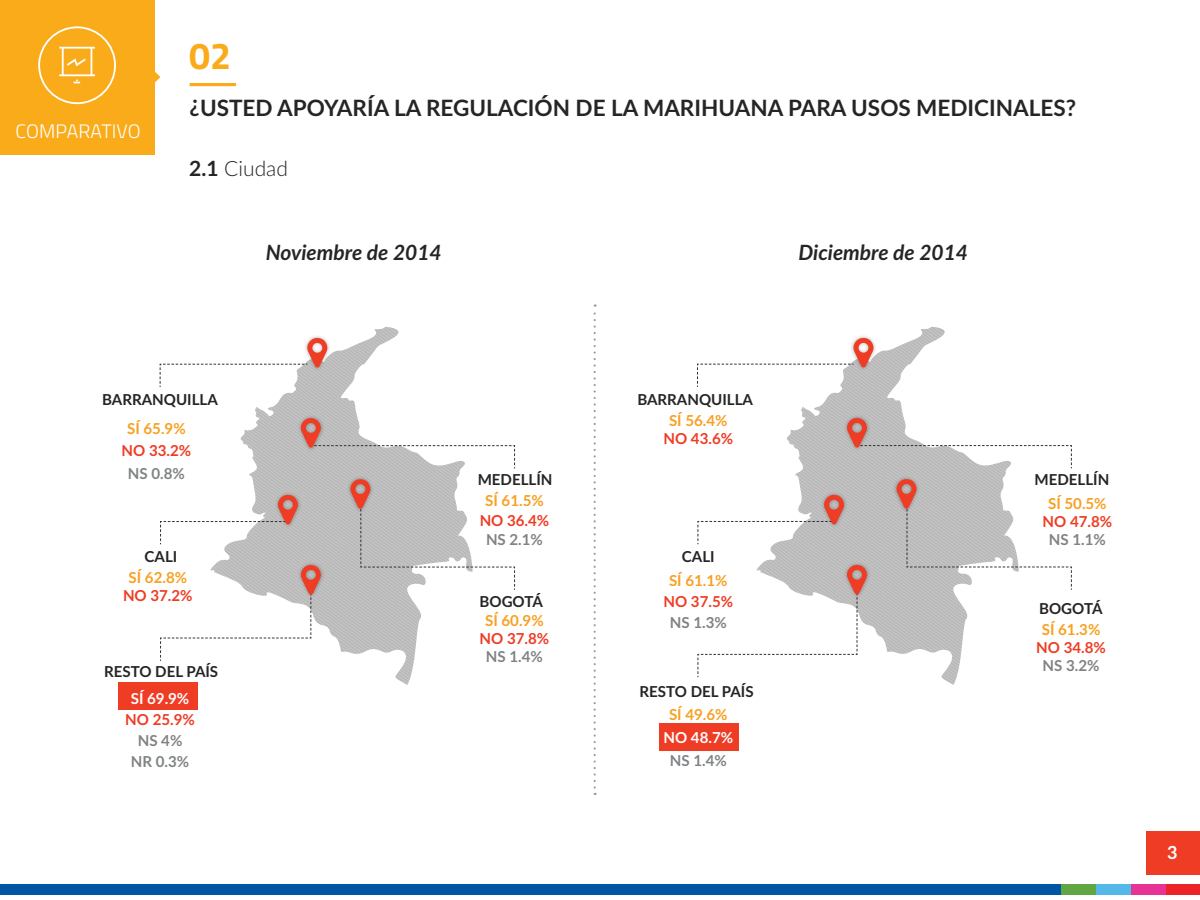
<style>
.page{position:relative;width:1200px;height:900px;background:#fff}
.page>*{position:absolute;margin:0;border:0;box-sizing:border-box;transform-origin:0 0}
.t1{font:700 37.5px "Titillium Web";color:#faab1a}
.t2{font:700 22.5px "Lato";color:#242524}
.t3{font:italic 700 21px "Lato";color:#242524}
.t4{font:300 21px "Lato";color:#242524}
.t5{font:300 19.5px "Titillium Web";letter-spacing:.005em;color:#fff}
.t6{font:700 18px "Lato";color:#fff}
.t7{font:700 15.15px "Lato";color:#242524}
.t8{font:700 15.15px "Lato";color:#ef3c24}
.t9{font:700 15.15px "Lato";color:#f8a021}
.t10{font:700 15.15px/21.1px "Lato";color:#808385;text-align:center}
.t11{font:700 15.15px "Lato";color:#fff}
.s1{font-weight:700}
</style>
<div class="page">
<div style="left:1146px;top:831px;width:54px;height:43px;background:#ef3c24"></div>
<div style="left:80px;top:884px;width:1120px;height:11px;background:#ec2327"></div>
<div style="left:48px;top:884px;width:1117px;height:11px;background:#e63395"></div>
<div style="left:10px;top:884px;width:1120px;height:11px;background:#54b8e8"></div>
<div style="left:0;top:884px;width:1096px;height:11px;background:#60a744"></div>
<div style="left:0;top:884px;width:1061px;height:11px;background:#0155a5"></div>
<div style="left:0;top:0;width:154px;height:154px;background:#faab1a"></div>
<svg style="left:154px;top:69px;width:6px;height:16px"></svg>
<div style="left:38px;top:26px;width:78px;height:78px;border:2px solid #fff;border-radius:50%"></div>
<svg style="left:59px;top:46px;width:36px;height:38px"></svg>
<hr style="left:190px;top:83px;width:46px;height:3px;background:#faab1a">
<div style="left:118px;top:683px;width:80px;height:27px;background:#ef3c24"></div>
<div style="left:659px;top:723px;width:80px;height:28px;background:#ef3c24"></div>
<svg style="left:159px;top:327px;width:356px;height:358px"></svg>
<svg style="left:697px;top:327px;width:375px;height:358px"></svg>
<svg style="left:594px;top:304px;width:2px;height:491px"></svg>
<h1 class="t1" style="left:189px;top:27px;width:43px">02</h1>
<p class="t5" style="left:15px;top:117px;width:127px">COMPARATIVO</p>
<h2 class="t2" style="left:190px;top:92px;width:55px">¿USTED</h2>
<h2 class="t2" style="left:277px;top:92px;width:179px">APOYARÍA LA REGU</h2>
<h2 class="t2" style="left:486px;top:92px;width:448px">LACIÓN DE LA MARIHUANA PARA USOS MED</h2>
<h2 class="t2" style="left:968px;top:92px;width:110px">ICINALES?</h2>
<h3 class="t4" style="left:189px;top:154px;width:100px"><span class="s1">2.1</span> Ciudad</h3>
<h3 class="t3" style="left:266px;top:237px;width:177px">Noviembre de 2014</h3>
<h3 class="t3" style="left:799px;top:237px;width:171px">Diciembre de 2014</h3>
<p class="t7" style="left:102px;top:388px;width:21px">BARRA</p>
<p class="t7" style="left:152px;top:388px;width:44px">NQUILLA</p>
<p class="t9" style="left:127px;top:417px;width:60px">SÍ 65.9%</p>
<p class="t8" style="left:122px;top:440px;width:71px">NO 33.2%</p>
<p class="t10" style="left:128px;top:462px;width:58px">NS 0.8%</p>
<p class="t7" style="left:145px;top:545px;width:19px">CALI</p>
<p class="t9" style="left:129px;top:566px;width:60px">SÍ 62.8%</p>
<p class="t8" style="left:123px;top:584px;width:71px">NO 37.2%</p>
<p class="t7" style="left:104px;top:661px;width:100px">RESTO DEL PAÍS</p>
<p class="t11" style="left:131px;top:687px;width:60px">SÍ 69.9%</p>
<p class="t8" style="left:125px;top:708px;width:71px">NO 25.9%</p>
<p class="t10" style="left:131px;top:729px;width:60px">NS 4%<br>NR 0.3%</p>
<p class="t7" style="left:478px;top:469px;width:76px">MEDELLÍN</p>
<p class="t9" style="left:485px;top:490px;width:60px">SÍ 61.5%</p>
<p class="t8" style="left:480px;top:509px;width:71px">NO 36.4%</p>
<p class="t10" style="left:486px;top:529px;width:58px">NS 2.1%</p>
<p class="t7" style="left:480px;top:590px;width:65px">BOGOTÁ</p>
<p class="t9" style="left:485px;top:610px;width:60px">SÍ 60.9%</p>
<p class="t8" style="left:480px;top:628px;width:71px">NO 37.8%</p>
<p class="t10" style="left:486px;top:646px;width:58px">NS 1.4%</p>
<p class="t7" style="left:637px;top:388px;width:21px">BARRA</p>
<p class="t7" style="left:687px;top:388px;width:44px">NQUILLA</p>
<p class="t9" style="left:669px;top:409px;width:60px">SÍ 56.4%</p>
<p class="t8" style="left:664px;top:428px;width:71px">NO 43.6%</p>
<p class="t7" style="left:682px;top:545px;width:19px">CALI</p>
<p class="t9" style="left:669px;top:569px;width:60px">SÍ 61.1%</p>
<p class="t8" style="left:664px;top:591px;width:71px">NO 37.5%</p>
<p class="t10" style="left:670px;top:612px;width:58px">NS 1.3%</p>
<p class="t7" style="left:640px;top:680px;width:100px">RESTO DEL PAÍS</p>
<p class="t9" style="left:669px;top:704px;width:60px">SÍ 49.6%</p>
<p class="t11" style="left:664px;top:726px;width:71px">NO 48.7%</p>
<p class="t10" style="left:670px;top:749px;width:58px">NS 1.4%</p>
<p class="t7" style="left:1035px;top:469px;width:76px">MEDELLÍN</p>
<p class="t9" style="left:1048px;top:492px;width:60px">SÍ 50.5%</p>
<p class="t8" style="left:1043px;top:510px;width:71px">NO 47.8%</p>
<p class="t10" style="left:1049px;top:528px;width:58px">NS 1.1%</p>
<p class="t7" style="left:1039px;top:597px;width:65px">BOGOTÁ</p>
<p class="t9" style="left:1042px;top:618px;width:60px">SÍ 61.3%</p>
<p class="t8" style="left:1036px;top:636px;width:71px">NO 34.8%</p>
<p class="t10" style="left:1043px;top:654px;width:58px">NS 3.2%</p>
<p class="t6" style="left:1167px;top:839px;width:12px">3</p>
</div>
